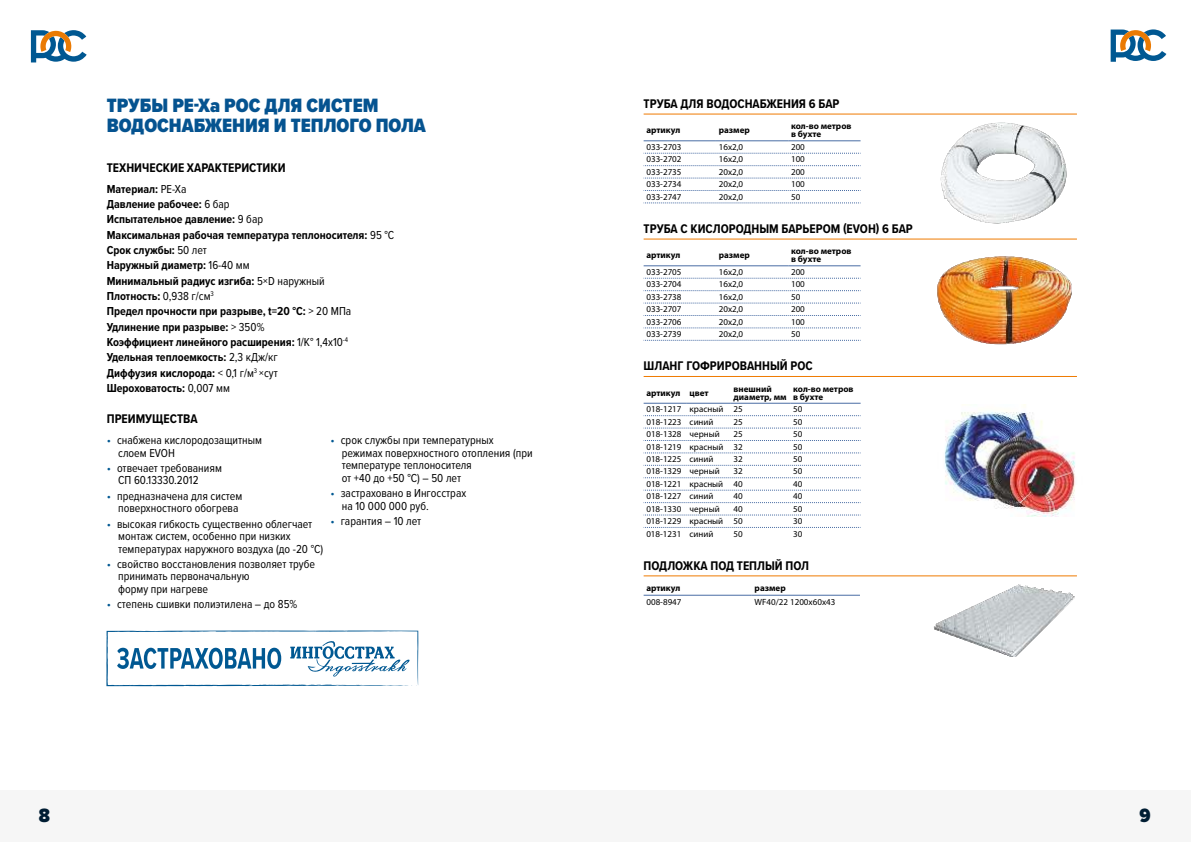
<style>
.page{position:relative;width:1191px;height:842px;background:#fff}
.page>*{position:absolute;margin:0;border:0;box-sizing:border-box;transform-origin:0 0}
.t1{font:900 20px/20px "Proxima Nova Cond";color:#055390}
.t2{font:900 20px "Proxima Nova Cond";color:#001d33}
.t3{font:700 13px "Proxima Nova Cond";color:#000}
.t4{font:12px/12.5px "Proxima Nova Cond";color:#000}
.t5{font:700 12px/15.3px "Proxima Nova Cond";color:#000}
.t6{font:9px "Myriad Pro";color:#000}
.t7{font:700 9px/8px "Myriad Pro";color:#000}
.s1{font-weight:400}
.s2{color:#005892}
</style>
<div class="page">
<svg style="left:31px;top:30px;width:56px;height:32px"></svg>
<svg style="left:1110px;top:29px;width:56px;height:33px"></svg>
<div style="left:0;top:791px;width:1191px;height:51px;background:#f6f6f6"></div>
<hr style="left:643px;top:114px;width:434px;height:1px;background:#ef7a00">
<hr style="left:643px;top:239px;width:434px;height:1px;background:#ef7a00">
<hr style="left:643px;top:376px;width:434px;height:1px;background:#ef7a00">
<hr style="left:643px;top:575px;width:434px;height:1px;background:#ef7a00">
<svg style="left:643px;top:153px;width:218px;height:1px"></svg>
<svg style="left:643px;top:165px;width:218px;height:1px"></svg>
<svg style="left:643px;top:178px;width:218px;height:1px"></svg>
<svg style="left:643px;top:190px;width:218px;height:1px"></svg>
<svg style="left:643px;top:203px;width:218px;height:1px"></svg>
<hr style="left:643px;top:141px;width:73px;height:1px;background:#496da4">
<hr style="left:716px;top:141px;width:72px;height:1px;background:#496da4">
<hr style="left:788px;top:141px;width:72px;height:1px;background:#496da4">
<svg style="left:643px;top:278px;width:218px;height:1px"></svg>
<svg style="left:643px;top:290px;width:218px;height:1px"></svg>
<svg style="left:643px;top:303px;width:218px;height:1px"></svg>
<svg style="left:643px;top:315px;width:218px;height:1px"></svg>
<svg style="left:643px;top:328px;width:218px;height:1px"></svg>
<svg style="left:643px;top:340px;width:218px;height:1px"></svg>
<hr style="left:643px;top:266px;width:73px;height:1px;background:#496da4">
<hr style="left:716px;top:266px;width:72px;height:1px;background:#496da4">
<hr style="left:788px;top:266px;width:72px;height:1px;background:#496da4">
<svg style="left:643px;top:415px;width:218px;height:1px"></svg>
<svg style="left:643px;top:428px;width:218px;height:1px"></svg>
<svg style="left:643px;top:440px;width:218px;height:1px"></svg>
<svg style="left:643px;top:453px;width:218px;height:1px"></svg>
<svg style="left:643px;top:465px;width:218px;height:1px"></svg>
<svg style="left:643px;top:478px;width:218px;height:1px"></svg>
<svg style="left:643px;top:490px;width:218px;height:1px"></svg>
<svg style="left:643px;top:502px;width:218px;height:1px"></svg>
<svg style="left:643px;top:515px;width:218px;height:1px"></svg>
<svg style="left:643px;top:527px;width:218px;height:1px"></svg>
<hr style="left:643px;top:403px;width:44px;height:1px;background:#496da4">
<hr style="left:687px;top:403px;width:44px;height:1px;background:#496da4">
<hr style="left:731px;top:403px;width:59px;height:1px;background:#496da4">
<hr style="left:790px;top:403px;width:70px;height:1px;background:#496da4">
<hr style="left:643px;top:595px;width:109px;height:1px;background:#496da4">
<hr style="left:752px;top:595px;width:108px;height:1px;background:#496da4">
<img style="left:940px;top:122px;width:127px;height:102px">
<img style="left:937px;top:256px;width:135px;height:89px">
<img style="left:944px;top:404px;width:131px;height:112px">
<img style="left:934px;top:584px;width:141px;height:73px">
<svg style="left:106px;top:630px;width:312px;height:57px"></svg>
<h1 class="t1" style="left:107px;top:96px;width:320px">ТРУБЫ PE-Xa РОС ДЛЯ СИСТЕМ<br>ВОДОСНАБЖЕНИЯ И ТЕПЛОГО ПОЛА</h1>
<p class="t3" style="left:107px;top:161px;width:180px">ТЕХНИЧЕСКИЕ ХАРАКТЕРИСТИКИ</p>
<p class="t5" style="left:107px;top:181px;width:289px">Материал: <span class="s1">PE-Xа<br></span>Давление рабочее: <span class="s1">6 бар<br></span>Испытательное давление: <span class="s1">9 бар<br></span>Максимальная рабочая температура теплоносителя: <span class="s1">95 °С<br></span>Срок службы: <span class="s1">50 лет<br></span>Наружный диаметр: <span class="s1">16-40 мм<br></span>Минимальный радиус изгиба: <span class="s1">5×D наружный<br></span>Плотность: <span class="s1">0,938 г/см</span><sup>3<br></sup>Предел прочности при разрыве, t=20 °C: <span class="s1">&gt; 20 МПа<br></span>Удлинение при разрыве: <span class="s1">&gt; 350%<br></span>Коэффициент линейного расширения: <span class="s1">1/К° 1,4x10</span><sup>-4<br></sup>Удельная теплоемкость: <span class="s1">2,3 кДж/кг<br></span>Диффузия кислорода: <span class="s1">&lt; 0,1 г/м</span><sup>3</sup> <span class="s1">×сут<br></span>Шероховатость: <span class="s1">0,007 мм</span></p>
<p class="t3" style="left:107px;top:412px;width:92px">ПРЕИМУЩЕСТВА</p>
<p class="t4" style="left:118px;top:434px;width:145px;text-indent:-11px"><span class="s2">•</span> снабжена кислородозащитным слоем EVOH</p>
<p class="t4" style="left:118px;top:462px;width:105px;text-indent:-11px"><span class="s2">•</span> отвечает требованиям<br>СП 60.13330.2012</p>
<p class="t4" style="left:118px;top:490px;width:126px;text-indent:-11px"><span class="s2">•</span> предназначена для систем поверхностного обогрева</p>
<p class="t4" style="left:118px;top:518px;width:207px;text-indent:-11px"><span class="s2">•</span> высокая гибкость существенно облегчает монтаж систем, особенно при низких температурах наружного воздуха (до -20 °С)</p>
<p class="t4" style="left:118px;top:558px;width:198px;text-indent:-11px"><span class="s2">•</span> свойство восстановления позволяет трубе принимать первоначальную<br>форму при нагреве</p>
<p class="t4" style="left:107px;top:599px;width:192px"><span class="s2">•</span> степень сшивки полиэтилена – до 85%</p>
<p class="t4" style="left:342px;top:435px;width:192px;text-indent:-11px"><span class="s2">•</span> срок службы при температурных режимах поверхностного отопления (при температуре теплоносителя<br>от +40 до +50 °С) – 50 лет</p>
<p class="t4" style="left:342px;top:487px;width:126px;text-indent:-11px"><span class="s2">•</span> застраховано в Ингосстрах на 10 000 000 руб.</p>
<p class="t4" style="left:330px;top:515px;width:92px"><span class="s2">•</span> гарантия – 10 лет</p>
<p class="t3" style="left:643px;top:97px;width:197px">ТРУБА ДЛЯ ВОДОСНАБЖЕНИЯ 6 БАР</p>
<p class="t7" style="left:646px;top:127px;width:35px">артикул</p>
<p class="t7" style="left:719px;top:127px;width:33px">размер</p>
<p class="t7" style="left:791px;top:123px;width:62px">кол-во метров в бухте</p>
<p class="t6" style="left:646px;top:143px;width:37px">033-2703</p>
<p class="t6" style="left:719px;top:143px;width:26px">16х2,0</p>
<p class="t6" style="left:791px;top:143px;width:15px">200</p>
<p class="t6" style="left:646px;top:156px;width:37px">033-2702</p>
<p class="t6" style="left:719px;top:156px;width:26px">16х2,0</p>
<p class="t6" style="left:791px;top:156px;width:15px">100</p>
<p class="t6" style="left:646px;top:168px;width:37px">033-2735</p>
<p class="t6" style="left:719px;top:168px;width:26px">20х2,0</p>
<p class="t6" style="left:791px;top:168px;width:15px">200</p>
<p class="t6" style="left:646px;top:181px;width:37px">033-2734</p>
<p class="t6" style="left:719px;top:181px;width:26px">20х2,0</p>
<p class="t6" style="left:791px;top:181px;width:15px">100</p>
<p class="t6" style="left:646px;top:193px;width:37px">033-2747</p>
<p class="t6" style="left:719px;top:193px;width:26px">20х2,0</p>
<p class="t6" style="left:791px;top:193px;width:11px">50</p>
<p class="t3" style="left:643px;top:222px;width:271px">ТРУБА С КИСЛОРОДНЫМ БАРЬЕРОМ (EVOH) 6 БАР</p>
<p class="t7" style="left:646px;top:252px;width:35px">артикул</p>
<p class="t7" style="left:719px;top:252px;width:33px">размер</p>
<p class="t7" style="left:791px;top:248px;width:62px">кол-во метров в бухте</p>
<p class="t6" style="left:646px;top:268px;width:37px">033-2705</p>
<p class="t6" style="left:719px;top:268px;width:26px">16х2,0</p>
<p class="t6" style="left:791px;top:268px;width:15px">200</p>
<p class="t6" style="left:646px;top:281px;width:37px">033-2704</p>
<p class="t6" style="left:719px;top:281px;width:26px">16х2,0</p>
<p class="t6" style="left:791px;top:281px;width:15px">100</p>
<p class="t6" style="left:646px;top:293px;width:37px">033-2738</p>
<p class="t6" style="left:719px;top:293px;width:26px">16х2,0</p>
<p class="t6" style="left:791px;top:293px;width:11px">50</p>
<p class="t6" style="left:646px;top:306px;width:37px">033-2707</p>
<p class="t6" style="left:719px;top:306px;width:26px">20х2,0</p>
<p class="t6" style="left:791px;top:306px;width:15px">200</p>
<p class="t6" style="left:646px;top:318px;width:37px">033-2706</p>
<p class="t6" style="left:719px;top:318px;width:26px">20х2,0</p>
<p class="t6" style="left:791px;top:318px;width:15px">100</p>
<p class="t6" style="left:646px;top:330px;width:37px">033-2739</p>
<p class="t6" style="left:719px;top:330px;width:26px">20х2,0</p>
<p class="t6" style="left:791px;top:330px;width:11px">50</p>
<p class="t3" style="left:643px;top:359px;width:171px">ШЛАНГ ГОФРИРОВАННЫЙ РОС</p>
<p class="t7" style="left:646px;top:390px;width:64px">артикул цвет</p>
<p class="t7" style="left:733px;top:386px;width:55px">внешний диаметр, мм</p>
<p class="t7" style="left:793px;top:386px;width:62px">кол-во метров в бухте</p>
<p class="t6" style="left:646px;top:406px;width:98px">018-1217 красный 25</p>
<p class="t6" style="left:793px;top:406px;width:11px">50</p>
<p class="t6" style="left:646px;top:418px;width:69px">018-1223 синий</p>
<p class="t6" style="left:733px;top:418px;width:11px">25</p>
<p class="t6" style="left:793px;top:418px;width:11px">50</p>
<p class="t6" style="left:646px;top:431px;width:75px">018-1328 черный</p>
<p class="t6" style="left:733px;top:431px;width:11px">25</p>
<p class="t6" style="left:793px;top:431px;width:11px">50</p>
<p class="t6" style="left:646px;top:443px;width:98px">018-1219 красный 32</p>
<p class="t6" style="left:793px;top:443px;width:11px">50</p>
<p class="t6" style="left:646px;top:455px;width:69px">018-1225 синий</p>
<p class="t6" style="left:733px;top:455px;width:11px">32</p>
<p class="t6" style="left:793px;top:455px;width:11px">50</p>
<p class="t6" style="left:646px;top:468px;width:75px">018-1329 черный</p>
<p class="t6" style="left:733px;top:468px;width:11px">32</p>
<p class="t6" style="left:793px;top:468px;width:11px">50</p>
<p class="t6" style="left:646px;top:480px;width:98px">018-1221 красный 40</p>
<p class="t6" style="left:793px;top:480px;width:11px">40</p>
<p class="t6" style="left:646px;top:493px;width:69px">018-1227 синий</p>
<p class="t6" style="left:733px;top:493px;width:11px">40</p>
<p class="t6" style="left:793px;top:493px;width:11px">40</p>
<p class="t6" style="left:646px;top:505px;width:75px">018-1330 черный</p>
<p class="t6" style="left:733px;top:505px;width:11px">40</p>
<p class="t6" style="left:793px;top:505px;width:11px">50</p>
<p class="t6" style="left:646px;top:518px;width:98px">018-1229 красный 50</p>
<p class="t6" style="left:793px;top:518px;width:11px">30</p>
<p class="t6" style="left:646px;top:530px;width:69px">018-1231 синий</p>
<p class="t6" style="left:733px;top:530px;width:11px">50</p>
<p class="t6" style="left:793px;top:530px;width:11px">30</p>
<p class="t3" style="left:643px;top:559px;width:167px">ПОДЛОЖКА ПОД ТЕПЛЫЙ ПОЛ</p>
<p class="t7" style="left:646px;top:585px;width:35px">артикул</p>
<p class="t7" style="left:754px;top:585px;width:33px">размер</p>
<p class="t6" style="left:646px;top:599px;width:37px">008-8947</p>
<p class="t6" style="left:754px;top:599px;width:82px">WF40/22 1200х60х43</p>
<h1 class="t2" style="left:39px;top:807px;width:13px">8</h1>
<h1 class="t2" style="left:1139px;top:807px;width:13px">9</h1>
</div>
